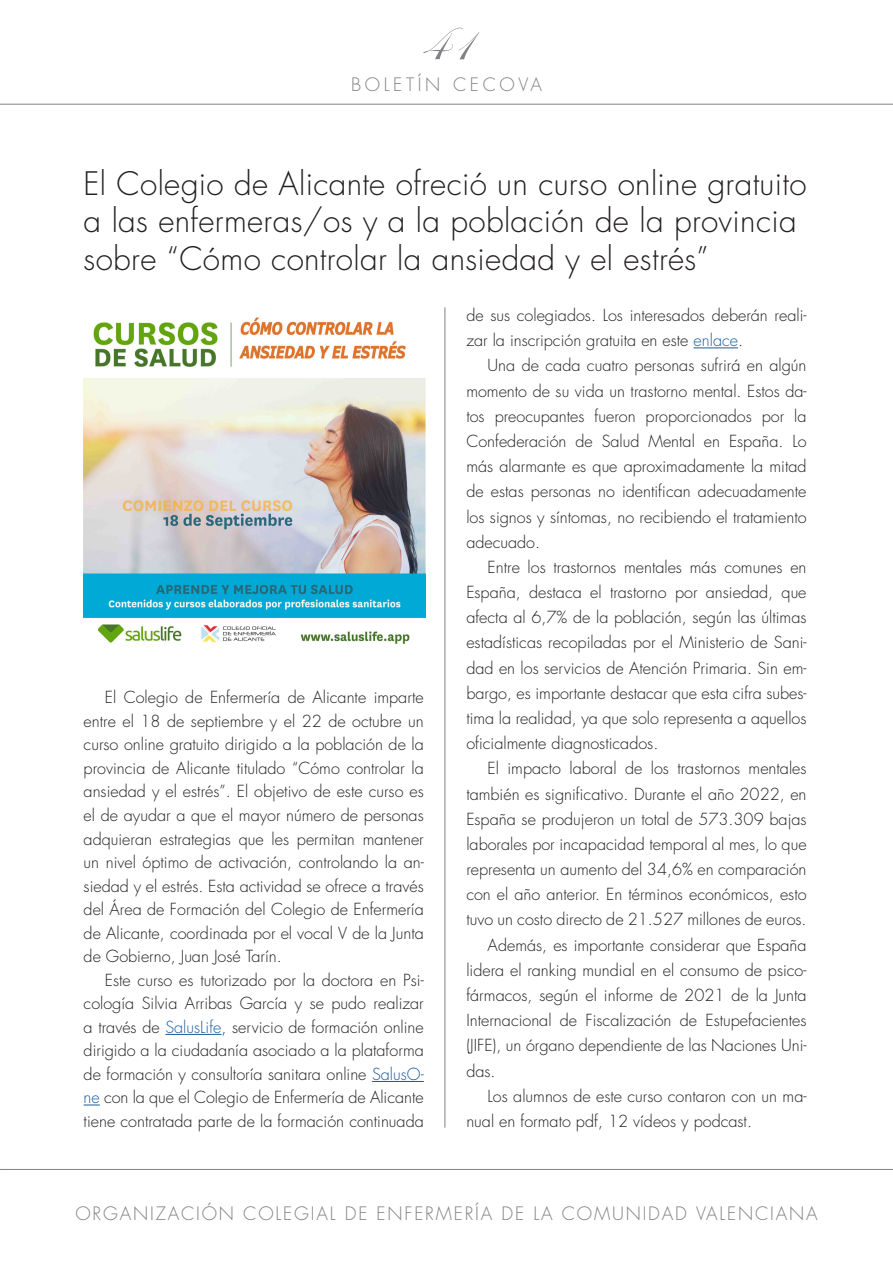
<style>
.page{position:relative;width:893px;height:1263px;background:#fff}
.page>*{position:absolute;margin:0;border:0;box-sizing:border-box;transform-origin:0 0}
.t1{font:54px "Edwardian Script ITC";color:#808285}
.t2{font:300 31.5px/37.5px "Futura";letter-spacing:.01em;color:#231f20}
.t3{font:300 18px "Futura";letter-spacing:.1em;color:#808285}
.t4{font:300 18px "Futura";letter-spacing:.2em;color:#808285}
.t5{font:300 16.2px/25.2px "Futura";color:#231f20;text-align:justify}
.s1{color:#175d9e}
</style>
<div class="page">
<hr style="left:0;top:104px;width:893px;height:1px;background:#808285">
<hr style="left:0;top:1169px;width:893px;height:1px;background:#808285">
<hr style="left:165px;top:1034px;width:56px;height:1px;background:#175d9e">
<hr style="left:372px;top:1081px;width:52px;height:1px;background:#175d9e">
<svg style="left:84px;top:1104px;width:16px;height:1px"></svg>
<hr style="left:694px;top:347px;width:44px;height:1px;background:#175d9e">
<hr style="left:445px;top:307px;width:1px;height:821px;background:#808285">
<img style="left:84px;top:317px;width:341px;height:327px">
<h1 class="t1" style="left:421px;top:13px;width:53px">41</h1>
<p class="t4" style="left:351px;top:73px;width:192px">BOLETÍN CECOVA</p>
<p class="t2" style="left:84px;top:166px;width:724px">El Colegio de Alicante ofreció un curso online gratuito a las enfermeras/os y a la población de la provincia sobre “Cómo controlar la ansiedad y el estrés”</p>
<p class="t5" style="left:84px;top:686px;width:342px;line-height:23.5px;text-indent:21px">El Colegio de Enfermería de Alicante imparte entre el 18 de septiembre y el 22 de octubre un curso online gratuito dirigido a la población de la provincia de Alicante titulado “Cómo controlar la ansiedad y el estrés”. El objetivo de este curso es el de ayudar a que el mayor número de personas adquieran estrategias que les permitan mantener un nivel óptimo de activación, controlando la an&shy;siedad y el estrés. Esta actividad se ofrece a través del Área de Formación del Colegio de Enfermería de Alicante, coordinada por el vocal V de la Junta de Gobierno, Juan José Tarín.</p>
<p class="t5" style="left:84px;top:968px;width:342px;line-height:23.5px;text-indent:21px">Este curso es tutorizado por la doctora en Psi&shy;cología Silvia Arribas García y se pudo realizar a través de <span class="s1">SalusLife</span>, servicio de formación online dirigido a la ciudadanía asociado a la plataforma de formación y consultoría sanitara online <span class="s1">SalusO&shy;ne</span> con la que el Colegio de Enfermería de Alicante tiene contratada parte de la formación continuada</p>
<p class="t5" style="left:466px;top:303px;width:342px">de sus colegiados. Los interesados deberán reali&shy;zar la inscripción gratuita en este <span class="s1">enlace</span>.</p>
<p class="t5" style="left:466px;top:353px;width:342px;text-indent:21px">Una de cada cuatro personas sufrirá en algún momento de su vida un trastorno mental. Estos da&shy;tos preocupantes fueron proporcionados por la Confederación de Salud Mental en España. Lo más alarmante es que aproximadamente la mitad de estas personas no identifican adecuadamente los signos y síntomas, no recibiendo el tratamiento adecuado.</p>
<p class="t5" style="left:466px;top:555px;width:342px;text-indent:21px">Entre los trastornos mentales más comunes en España, destaca el trastorno por ansiedad, que afecta al 6,7% de la población, según las últimas estadísticas recopiladas por el Ministerio de Sani&shy;dad en los servicios de Atención Primaria. Sin em&shy;bargo, es importante destacar que esta cifra subes&shy;tima la realidad, ya que solo representa a aquellos oficialmente diagnosticados.</p>
<p class="t5" style="left:466px;top:756px;width:342px;text-indent:21px">El impacto laboral de los trastornos mentales también es significativo. Durante el año 2022, en España se produjeron un total de 573.309 bajas laborales por incapacidad temporal al mes, lo que representa un aumento del 34,6% en comparación con el año anterior. En términos económicos, esto tuvo un costo directo de 21.527 millones de euros.</p>
<p class="t5" style="left:466px;top:933px;width:342px;text-indent:21px">Además, es importante considerar que España lidera el ranking mundial en el consumo de psico&shy;fármacos, según el informe de 2021 de la Junta Internacional de Fiscalización de Estupefacientes (JIFE), un órgano dependiente de las Naciones Uni&shy;das.</p>
<p class="t5" style="left:466px;top:1084px;width:342px;text-indent:21px">Los alumnos de este curso contaron con un ma&shy;nual en formato pdf, 12 vídeos y podcast.</p>
<p class="t3" style="left:75px;top:1202px;width:744px">ORGANIZACIÓN COLEGIAL DE ENFERMERÍA DE LA COMUNIDAD VALENCIANA</p>
</div>
